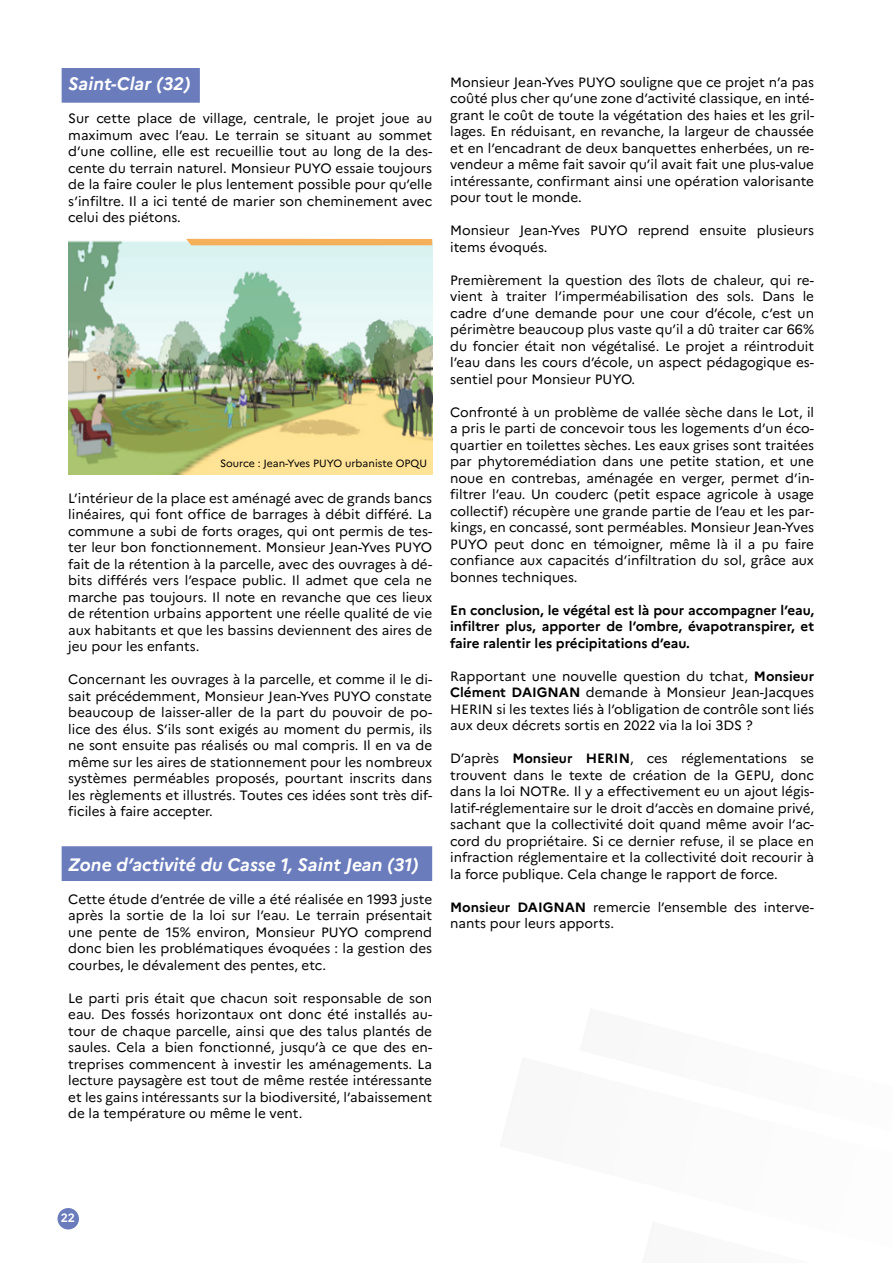
<style>
.page{position:relative;width:893px;height:1263px;background:#fff}
.page>*{position:absolute;margin:0;border:0;box-sizing:border-box;transform-origin:0 0}
.t1{font:italic 700 18px "Marianne";color:#fff}
.t2{font:13.5px/16.5px "Marianne";color:#000;text-align:justify}
.t3{font:700 13.5px/16.5px "Marianne";color:#000;text-align:justify}
.t4{font:700 12px "Marianne";color:#fff}
.t5{font:10.5px "Marianne";color:#000}
.s1{font-weight:700}
</style>
<div class="page">
<div style="left:58px;top:1208px;width:21px;height:21px;background:#6b7cbc;border-radius:50%"></div>
<div style="left:62px;top:69px;width:137px;height:33px;background:#6b7cbc"></div>
<div style="left:62px;top:68px;width:138px;height:35px;border:2px solid #6b7cbc"></div>
<div style="left:62px;top:847px;width:369px;height:33px;background:#6b7cbc"></div>
<div style="left:62px;top:846px;width:370px;height:35px;border:2px solid #6b7cbc"></div>
<img style="left:68px;top:238px;width:364px;height:236px">
<svg style="left:186px;top:239px;width:246px;height:6px"></svg>
<h1 class="t1" style="left:68px;top:70px;width:124px">Saint-Clar (32)</h1>
<p class="t2" style="left:68px;top:109px;width:365px">Sur cette place de village, centrale, le projet joue au maximum avec l’eau. Le terrain se situant au sommet d’une colline, elle est recueillie tout au long de la des&shy;cente du terrain naturel. Monsieur PUYO essaie toujours de la faire couler le plus lentement possible pour qu’elle s’infiltre. Il a ici tenté de marier son cheminement avec celui des piétons.</p>
<p class="t5" style="left:220px;top:455px;width:208px">Source : Jean-Yves PUYO urbaniste OPQU</p>
<p class="t2" style="left:68px;top:488px;width:365px">L’intérieur de la place est aménagé avec de grands bancs linéaires, qui font office de barrages à débit différé. La commune a subi de forts orages, qui ont permis de tes&shy;ter leur bon fonctionnement. Monsieur Jean-Yves PUYO fait de la rétention à la parcelle, avec des ouvrages à dé&shy;bits différés vers l’espace public. Il admet que cela ne marche pas toujours. Il note en revanche que ces lieux de rétention urbains apportent une réelle qualité de vie aux habitants et que les bassins deviennent des aires de jeu pour les enfants.</p>
<p class="t2" style="left:68px;top:670px;width:365px">Concernant les ouvrages à la parcelle, et comme il le di&shy;sait précédemment, Monsieur Jean-Yves PUYO constate beaucoup de laisser-aller de la part du pouvoir de po&shy;lice des élus. S’ils sont exigés au moment du permis, ils ne sont ensuite pas réalisés ou mal compris. Il en va de même sur les aires de stationnement pour les nombreux systèmes perméables proposés, pourtant inscrits dans les règlements et illustrés. Toutes ces idées sont très dif&shy;ficiles à faire accepter.</p>
<h1 class="t1" style="left:68px;top:850px;width:352px">Zone d’activité du Casse 1, Saint Jean (31)</h1>
<p class="t2" style="left:68px;top:890px;width:365px">Cette étude d’entrée de ville a été réalisée en 1993 juste après la sortie de la loi sur l’eau. Le terrain présentait une pente de 15% environ, Monsieur PUYO comprend donc bien les problématiques évoquées : la gestion des courbes, le dévalement des pentes, etc.</p>
<p class="t2" style="left:68px;top:988px;width:365px">Le parti pris était que chacun soit responsable de son eau. Des fossés horizontaux ont donc été installés au&shy;tour de chaque parcelle, ainsi que des talus plantés de saules. Cela a bien fonctionné, jusqu’à ce que des en&shy;treprises commencent à investir les aménagements. La lecture paysagère est tout de même restée intéressante et les gains intéressants sur la biodiversité, l’abaissement de la température ou même le vent.</p>
<p class="t2" style="left:450px;top:72px;width:365px">Monsieur Jean-Yves PUYO souligne que ce projet n’a pas coûté plus cher qu’une zone d’activité classique, en inté&shy;grant le coût de toute la végétation des haies et les gril&shy;lages. En réduisant, en revanche, la largeur de chaussée et en l’encadrant de deux banquettes enherbées, un re&shy;vendeur a même fait savoir qu’il avait fait une plus-value intéressante, confirmant ainsi une opération valorisante pour tout le monde.</p>
<p class="t2" style="left:450px;top:221px;width:365px">Monsieur Jean-Yves PUYO reprend ensuite plusieurs items évoqués.</p>
<p class="t2" style="left:450px;top:270px;width:365px">Premièrement la question des îlots de chaleur, qui re&shy;vient à traiter l’imperméabilisation des sols. Dans le cadre d’une demande pour une cour d’école, c’est un périmètre beaucoup plus vaste qu’il a dû traiter car 66% du foncier était non végétalisé. Le projet a réintroduit l’eau dans les cours d’école, un aspect pédagogique es&shy;sentiel pour Monsieur PUYO.</p>
<p class="t2" style="left:450px;top:402px;width:365px">Confronté à un problème de vallée sèche dans le Lot, il a pris le parti de concevoir tous les logements d’un éco&shy;quartier en toilettes sèches. Les eaux grises sont traitées par phytoremédiation dans une petite station, et une noue en contrebas, aménagée en verger, permet d’in&shy;filtrer l’eau. Un couderc (petit espace agricole à usage collectif) récupère une grande partie de l’eau et les par&shy;kings, en concassé, sont perméables. Monsieur Jean-Yves PUYO peut donc en témoigner, même là il a pu faire confiance aux capacités d’infiltration du sol, grâce aux bonnes techniques.</p>
<p class="t3" style="left:450px;top:600px;width:365px">En conclusion, le végétal est là pour accompagner l’eau, infiltrer plus, apporter de l’ombre, évapotranspirer, et faire ralentir les précipitations d’eau.</p>
<p class="t2" style="left:450px;top:666px;width:365px">Rapportant une nouvelle question du tchat, <span class="s1">Monsieur Clément DAIGNAN</span> demande à Monsieur Jean-Jacques HERIN si les textes liés à l’obligation de contrôle sont liés aux deux décrets sortis en 2022 via la loi 3DS ?</p>
<p class="t2" style="left:450px;top:749px;width:365px">D’après <span class="s1">Monsieur HERIN</span>, ces réglementations se trouvent dans le texte de création de la GEPU, donc dans la loi NOTRe. Il y a effectivement eu un ajout légis&shy;latif-réglementaire sur le droit d’accès en domaine privé, sachant que la collectivité doit quand même avoir l’ac&shy;cord du propriétaire. Si ce dernier refuse, il se place en infraction réglementaire et la collectivité doit recourir à la force publique. Cela change le rapport de force.</p>
<p class="t2" style="left:450px;top:897px;width:365px"><span class="s1">Monsieur DAIGNAN</span> remercie l’ensemble des interve&shy;nants pour leurs apports.</p>
<p class="t4" style="left:61px;top:1209px;width:16px">22</p>
</div>
